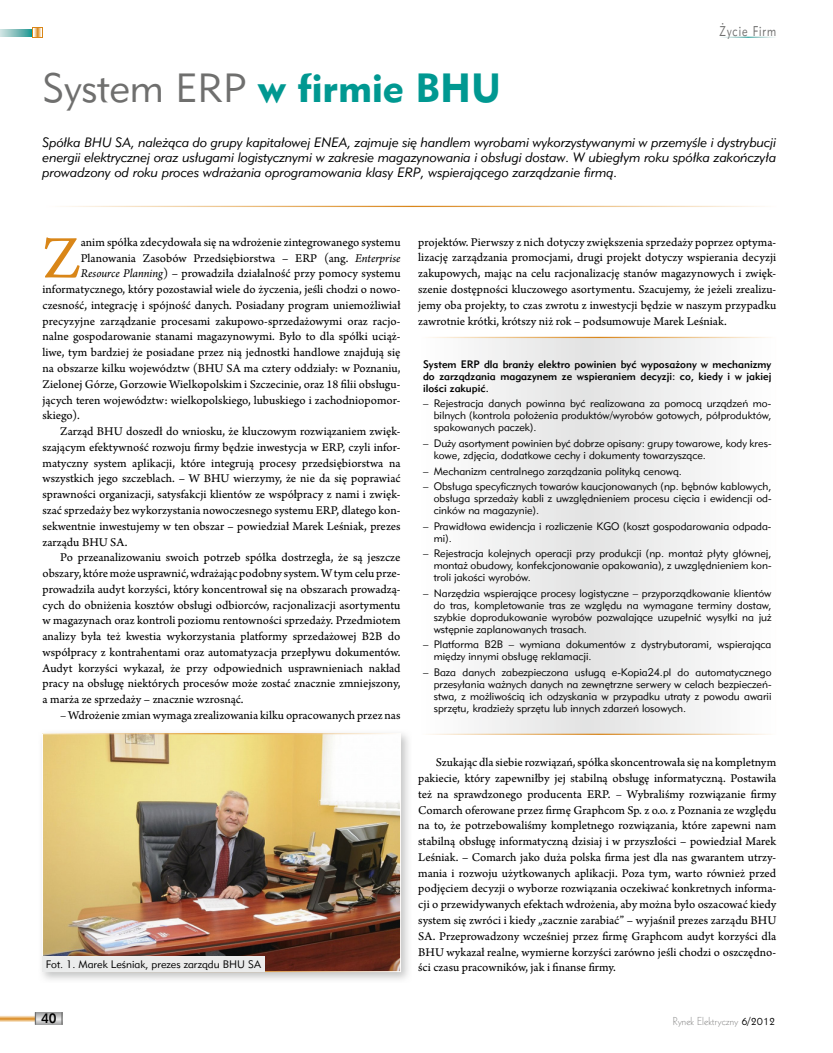
<style>
.page{position:relative;width:833px;height:1053px;background:#fff}
.page>*{position:absolute;margin:0;border:0;box-sizing:border-box;transform-origin:0 0}
.t1{font:63.38px "Arno Pro Sm Text";color:#d98618}
.t2{font:37.5px "Geometr 415 Blk PL";color:#009891}
.t3{font:13px "Geometr 415 Lt PL";letter-spacing:.1em;color:#6f6f6e;scale:.77 1}
.t4{font:12.5px/15.8px "Arno Pro Sm Text";color:#000;text-align:justify}
.t5{font:italic 12.5px/15px "Geometr 415 Lt PL";color:#000;text-align:justify}
.t6{font:12.5px "Geometr 415 Md PL";color:#000}
.t7{font:10px/12px "Geometr 415 Lt PL";color:#000;text-align:justify}
.t8{font:10px/12px "Geometr 415 Md PL";color:#000;text-align:justify}
.t9{font:10px "Geometr 231 Lt PL";color:#6f6f6e}
.s1{font-family:"Geometr 415 Lt PL";color:#6f6f6e}
.s2{font-family:"Arno Pro";font-style:italic}
.s3{font-family:"Geometr 231 PL";color:#000}
</style>
<div class="page">
<svg style="left:0;top:29px;width:32px;height:7px"></svg>
<svg style="left:36px;top:1012px;width:25px;height:12px"></svg>
<svg style="left:0;top:1014px;width:35px;height:7px"></svg>
<svg style="left:61px;top:1012px;width:2px;height:12px"></svg>
<svg style="left:35px;top:1012px;width:1px;height:12px"></svg>
<svg style="left:32px;top:27px;width:11px;height:11px"></svg>
<svg style="left:33px;top:29px;width:8px;height:8px"></svg>
<div style="left:419px;top:337px;width:356px;height:397px;background:linear-gradient(to bottom,#f0f1f1,#f0f1f1)"></div>
<div style="left:418px;top:337px;width:358px;height:397px;border:1px solid #fff"></div>
<img style="left:42px;top:734px;width:367px;height:246px">
<img style="left:44px;top:735px;width:355px;height:234px">
<div style="left:42px;top:733px;width:359px;height:238px;border:1px solid #fff"></div>
<div style="left:42px;top:956px;width:222px;height:15px;background:#ebecec"></div>
<h2 class="t2" style="left:43px;top:64px;width:460px"><span class="s1">System ERP</span> w firmie BHU</h2>
<p class="t3" style="left:719px;top:23px;width:76px">Życie Firm</p>
<p class="t5" style="left:43px;top:134px;width:735px">Spółka BHU SA, należąca do grupy kapitałowej ENEA, zajmuje się handlem wyrobami wykorzystywanymi w przemyśle i dystrybucji energii elektrycznej oraz usługami logistycznymi w zakresie magazynowania i obsługi dostaw. W ubiegłym roku spółka zakończyła prowadzony od roku proces wdrażania oprogramowania klasy ERP, wspierającego zarządzanie firmą.</p>
<h1 class="t1" style="left:43px;top:222px;width:40px">Z</h1>
<p class="t4" style="left:81px;top:235px;width:321px">anim spółka zdecydowała się na wdrożenie zintegrowanego systemu</p>
<p class="t4" style="left:81px;top:250px;width:321px">Planowania Zasobów Przedsiębiorstwa – ERP (ang. <span class="s2">Enterprise</span></p>
<p class="t4" style="left:81px;top:266px;width:321px"><span class="s2">Resource Planning</span>) – prowadziła działalność przy pomocy systemu</p>
<p class="t4" style="left:43px;top:282px;width:359px">informatycznego, który pozostawiał wiele do życzenia, jeśli chodzi o nowo-</p>
<p class="t4" style="left:43px;top:298px;width:359px">czesność, integrację i spójność danych. Posiadany program uniemożliwiał</p>
<p class="t4" style="left:43px;top:313px;width:359px">precyzyjne zarządzanie procesami zakupowo-sprzedażowymi oraz racjo-</p>
<p class="t4" style="left:43px;top:329px;width:359px">nalne gospodarowanie stanami magazynowymi. Było to dla spółki uciąż-</p>
<p class="t4" style="left:43px;top:345px;width:359px">liwe, tym bardziej że posiadane przez nią jednostki handlowe znajdują się</p>
<p class="t4" style="left:43px;top:361px;width:359px">na obszarze kilku województw (BHU SA ma cztery oddziały: w Poznaniu,</p>
<p class="t4" style="left:43px;top:377px;width:359px">Zielonej Górze, Gorzowie Wielkopolskim i Szczecinie, oraz 18 lii obsługu-</p>
<p class="t4" style="left:43px;top:392px;width:359px">jących teren województw: wielkopolskiego, lubuskiego i zachodniopomor-</p>
<p class="t4" style="left:43px;top:408px;width:39px">skiego).</p>
<p class="t4" style="left:60px;top:424px;width:342px">Zarząd BHU doszedł do wniosku, że kluczowym rozwiązaniem zwięk-</p>
<p class="t4" style="left:43px;top:440px;width:359px">szającym efektywność rozwoju rmy będzie inwestycja w ERP, czyli infor-</p>
<p class="t4" style="left:43px;top:455px;width:359px">matyczny system aplikacji, które integrują procesy przedsiębiorstwa na</p>
<p class="t4" style="left:43px;top:471px;width:359px">wszystkich jego szczeblach. – W BHU wierzymy, że nie da się poprawiać</p>
<p class="t4" style="left:43px;top:487px;width:359px">sprawności organizacji, satysfakcji klientów ze współpracy z nami i zwięk-</p>
<p class="t4" style="left:43px;top:503px;width:359px">szać sprzedaży bez wykorzystania nowoczesnego systemu ERP, dlatego kon-</p>
<p class="t4" style="left:43px;top:518px;width:359px">sekwentnie inwestujemy w ten obszar – powiedział Marek Leśniak, prezes</p>
<p class="t4" style="left:43px;top:534px;width:86px">zarządu BHU SA.</p>
<p class="t4" style="left:60px;top:550px;width:342px">Po przeanalizowaniu swoich potrzeb spółka dostrzegła, że są jeszcze</p>
<p class="t4" style="left:43px;top:566px;width:359px">obszary, które może usprawnić, wdrażając podobny system. W tym celu prze-</p>
<p class="t4" style="left:43px;top:581px;width:359px">prowadziła audyt korzyści, który koncentrował się na obszarach prowadzą-</p>
<p class="t4" style="left:43px;top:597px;width:359px">cych do obniżenia kosztów obsługi odbiorców, racjonalizacji asortymentu</p>
<p class="t4" style="left:43px;top:613px;width:359px">w magazynach oraz kontroli poziomu rentowności sprzedaży. Przedmiotem</p>
<p class="t4" style="left:43px;top:629px;width:359px">analizy była też kwestia wykorzystania platformy sprzedażowej B2B do</p>
<p class="t4" style="left:43px;top:644px;width:359px">współpracy z kontrahentami oraz automatyzacja przepływu dokumentów.</p>
<p class="t4" style="left:43px;top:660px;width:359px">Audyt korzyści wykazał, że przy odpowiednich usprawnieniach nakład</p>
<p class="t4" style="left:43px;top:676px;width:359px">pracy na obsługę niektórych procesów może zostać znacznie zmniejszony,</p>
<p class="t4" style="left:43px;top:692px;width:203px">a marża ze sprzedaży – znacznie wzrosnąć.</p>
<p class="t4" style="left:60px;top:708px;width:342px"><span class="s2">–</span> Wdrożenie zmian wymaga zrealizowania kilku opracowanych przez nas</p>
<p class="t7" style="left:46px;top:958px;width:217px">Fot. 1. Marek Leśniak, prezes zarządu BHU SA</p>
<p class="t4" style="left:418px;top:235px;width:359px">projektów. Pierwszy z nich dotyczy zwiększenia sprzedaży poprzez optyma&shy;lizację zarządzania promocjami, drugi projekt dotyczy wspierania decyzji zakupowych, mając na celu racjonalizację stanów magazynowych i zwięk&shy;szenie dostępności kluczowego asortymentu. Szacujemy, że jeżeli zrealizu&shy;jemy oba projekty, to czas zwrotu z inwestycji będzie w naszym przypadku zawrotnie krótki, krótszy niż rok – podsumowuje Marek Leśniak.</p>
<p class="t8" style="left:423px;top:358px;width:350px">System ERP dla branży elektro powinien być wyposażony w mechanizmy do zarządzania magazynem ze wspieraniem decyzji: co, kiedy i w jakiej ilości zakupić.</p>
<p class="t7" style="left:434px;top:397px;width:339px;text-indent:-11px">– Rejestracja danych powinna być realizowana za pomocą urządzeń mo&shy;bilnych (kontrola położenia produktów/wyrobów gotowych, półproduktów, spakowanych paczek).</p>
<p class="t7" style="left:434px;top:437px;width:339px;text-indent:-11px">– Duży asortyment powinien być dobrze opisany: grupy towarowe, kody kres&shy;kowe, zdjęcia, dodatkowe cechy i dokumenty towarzyszące.</p>
<p class="t7" style="left:423px;top:464px;width:260px">– Mechanizm centralnego zarządzania polityką cenową.</p>
<p class="t7" style="left:434px;top:480px;width:339px;text-indent:-11px">– Obsługa specyficznych towarów kaucjonowanych (np. bębnów kablowych, obsługa sprzedaży kabli z uwzględnieniem procesu cięcia i ewidencji od&shy;cinków na magazynie).</p>
<p class="t7" style="left:434px;top:519px;width:339px;text-indent:-11px">– Prawidłowa ewidencja i rozliczenie KGO (koszt gospodarowania odpada&shy;mi).</p>
<p class="t7" style="left:434px;top:547px;width:339px;text-indent:-11px">– Rejestracja kolejnych operacji przy produkcji (np. montaż płyty głównej, montaż obudowy, konfekcjonowanie opakowania), z uwzględnieniem kon&shy;troli jakości wyrobów.</p>
<p class="t7" style="left:434px;top:586px;width:339px;text-indent:-11px">– Narzędzia wspierające procesy logistyczne – przyporządkowanie klientów do tras, kompletowanie tras ze względu na wymagane terminy dostaw, szybkie doprodukowanie wyrobów pozwalające uzupełnić wysyłki na już wstępnie zaplanowanych trasach.</p>
<p class="t7" style="left:434px;top:638px;width:339px;text-indent:-11px">– Platforma B2B – wymiana dokumentów z dystrybutorami, wspierająca między innymi obsługę reklamacji.</p>
<p class="t7" style="left:434px;top:666px;width:339px;text-indent:-11px">– Baza danych zabezpieczona usługą e-Kopia24.pl do automatycznego przesyłania ważnych danych na zewnętrzne serwery w celach bezpieczeń&shy;stwa, z możliwością ich odzyskania w przypadku utraty z powodu awarii sprzętu, kradzieży sprzętu lub innych zdarzeń losowych.</p>
<p class="t4" style="left:418px;top:755px;width:359px;text-indent:18px">Szukając dla siebie rozwiązań, spółka skoncentrowała się na kompletnym pakiecie, który zapewniłby jej stabilną obsługę informatyczną. Postawiła też na sprawdzonego producenta ERP. <span class="s2">–</span> Wybraliśmy rozwiązanie rmy Comarch oferowane przez rmę Graphcom Sp. z o.o. z Poznania ze względu na to, że potrzebowaliśmy kompletnego rozwiązania, które zapewni nam stabilną obsługę informatyczną dzisiaj i w przyszłości – powiedział Marek Leśniak. – Comarch jako duża polska rma jest dla nas gwarantem utrzy&shy;mania i rozwoju użytkowanych aplikacji. Poza tym, warto również przed podjęciem decyzji o wyborze rozwiązania oczekiwać konkretnych informa&shy;cji o przewidywanych efektach wdrożenia, aby można było oszacować kiedy system się zwróci i kiedy „zacznie zarabiać” – wyjaśnił prezes zarządu BHU SA. Przeprowadzony wcześniej przez rmę Graphcom audyt korzyści dla BHU wykazał realne, wymierne korzyści zarówno jeśli chodzi o oszczędno&shy;ści czasu pracowników, jak i nanse rmy.</p>
<p class="t6" style="left:41px;top:1010px;width:17px">40</p>
<p class="t9" style="left:673px;top:1013px;width:104px">Rynek Elektryczny <span class="s3">6/2012</span></p>
</div>
